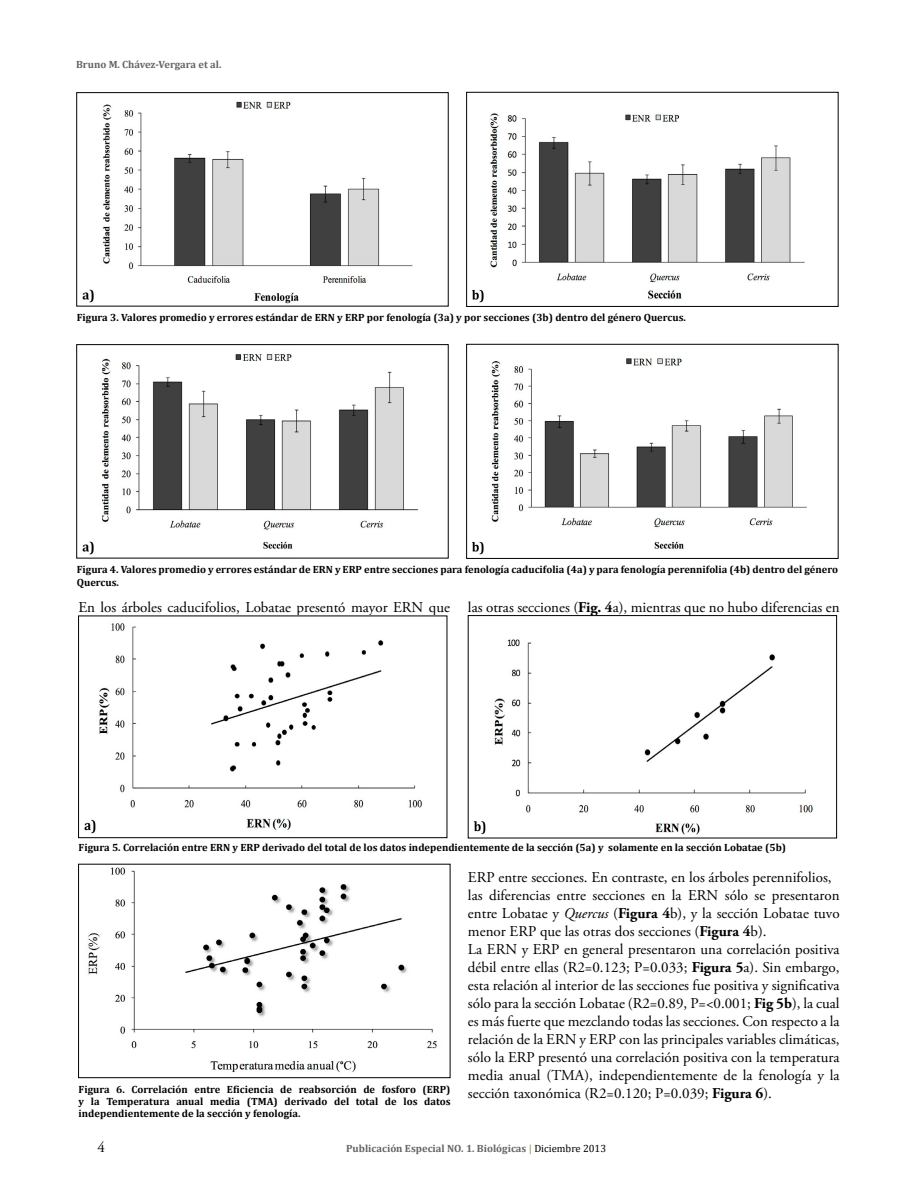
<style>
.page{position:relative;width:918px;height:1188px;background:#fff}
.page>*{position:absolute;margin:0;border:0;box-sizing:border-box;transform-origin:0 0}
.t1{font:15px/18px "Adobe Garamond Pro";color:#000}
.t2{font:700 10.5px/12px "Cambria";color:#000}
.t3{font:700 10.5px "Cambria";color:#636466}
.s1{font-weight:700}
.s2{font-style:italic}
.s3{font-weight:400;color:#7c9a4e}
.s4{font-weight:400;color:#000}
</style>
<div class="page">
<img style="left:82px;top:101px;width:331px;height:203px">
<div style="left:77px;top:92px;width:371px;height:214px;border:1px solid #000"></div>
<img style="left:472px;top:113px;width:333px;height:190px">
<div style="left:466px;top:92px;width:372px;height:215px;border:1px solid #000"></div>
<img style="left:82px;top:354px;width:336px;height:201px">
<div style="left:77px;top:344px;width:371px;height:214px;border:1px solid #000"></div>
<img style="left:472px;top:358px;width:335px;height:197px">
<div style="left:466px;top:344px;width:372px;height:215px;border:1px solid #000"></div>
<img style="left:84px;top:623px;width:338px;height:211px">
<div style="left:78px;top:616px;width:369px;height:222px;border:1px solid #000"></div>
<img style="left:473px;top:639px;width:340px;height:196px">
<div style="left:468px;top:615px;width:369px;height:223px;border:1px solid #000"></div>
<img style="left:88px;top:867px;width:349px;height:205px">
<div style="left:78px;top:864px;width:372px;height:214px;border:1px solid #000"></div>
<p class="t3" style="left:76px;top:58px;width:147px">Bruno M. Chávez-Vergara et al.</p>
<p class="t2" style="left:77px;top:311px;width:611px">Figura 3. Valores promedio y errores estándar de ERN y ERP por fenología (3a) y por secciones (3b) dentro del género Quercus.</p>
<p class="t2" style="left:77px;top:563px;width:763px;line-height:12.6px">Figura 4. Valores promedio y errores estándar de ERN y ERP entre secciones para fenología caducifolia (4a) y para fenología perennifolia (4b) dentro del género<br>Quercus.</p>
<p class="t1" style="left:78px;top:599px;width:763px">En los árboles caducifolios, Lobatae presentó mayor ERN que las otras secciones (<span class="s1">Fig. 4</span>a), mientras que no hubo diferencias en</p>
<p class="t2" style="left:79px;top:841px;width:709px">Figura 5. Correlación entre ERN y ERP derivado del total de los datos independientemente de la sección (5a) y solamente en la sección Lobatae (5b)</p>
<p class="t2" style="left:79px;top:1083px;width:373px;text-align:justify">Figura 6. Correlación entre Eficiencia de reabsorción de fosforo (ERP) y la Temperatura anual media (TMA) derivado del total de los datos independientemente de la sección y fenología.</p>
<p class="t1" style="left:468px;top:869px;width:373px">ERP entre secciones. En contraste, en los árboles perennifolios, las diferencias entre secciones en la ERN sólo se presentaron entre Lobatae y <span class="s2">Quercus</span> (<span class="s1">Figura 4</span>b), y la sección Lobatae tuvo menor ERP que las otras dos secciones (<span class="s1">Figura 4</span>b).<br>La ERN y ERP en general presentaron una correlación positiva débil entre ellas (R2=0.123; P=0.033; <span class="s1">Figura 5</span>a). Sin embargo, esta relación al interior de las secciones fue positiva y significativa sólo para la sección Lobatae (R2=0.89, P=&lt;0.001; <span class="s1">Fig 5b</span>), la cual es más fuerte que mezclando todas las secciones. Con respecto a la relación de la ERN y ERP con las principales variables climáticas, sólo la ERP presentó una correlación positiva con la temperatura media anual (TMA), independientemente de la fenología y la sección taxonómica (R2=0.120; P=0.039; <span class="s1">Figura 6</span>).</p>
<p class="t1" style="left:97px;top:1139px;width:9px">4</p>
<p class="t3" style="left:346px;top:1142px;width:262px">Publicación Especial NO. 1. Biológicas <span class="s3">|</span> <span class="s4">Diciembre 2013</span></p>
</div>
